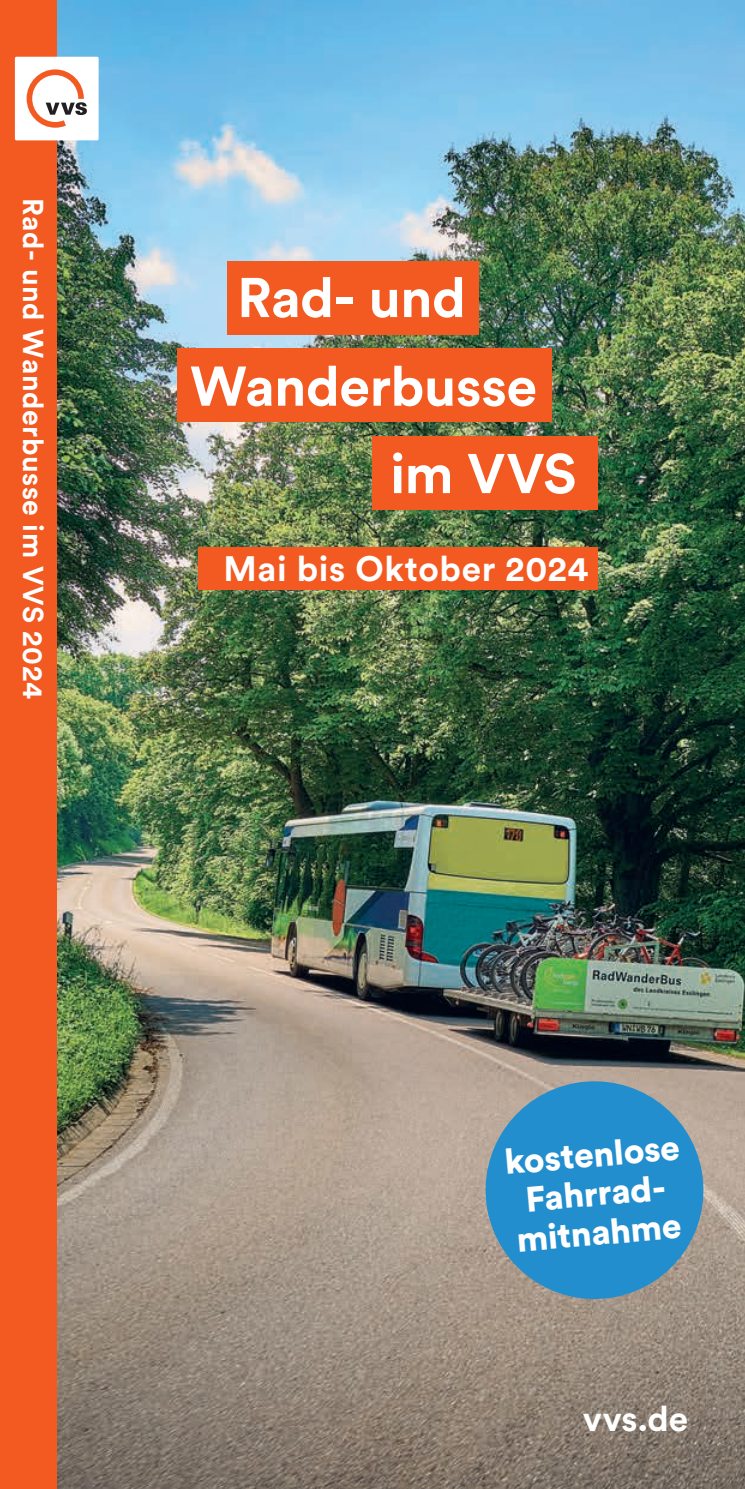
<style>
.page{position:relative;width:745px;height:1489px;background:#fff}
.page>*{position:absolute;margin:0;border:0;box-sizing:border-box;transform-origin:0 0}
.t1{font:700 55.25px "Circular Std";letter-spacing:-.01em;color:#fff}
.t2{font:900 35px/39px "Circular Std";color:#fff;text-align:center}
.t3{font:700 35px "Circular Std";letter-spacing:.02em;color:#fff}
.t4{font:700 28.5px "Circular Std";letter-spacing:.02em;color:#fff}
</style>
<div class="page">
<img style="left:57px;top:0;width:687px;height:1488px">
<div style="left:0;top:0;width:57px;height:1488px;background:#f25a21"></div>
<div style="left:227px;top:261px;width:251px;height:73px;background:#f25a21"></div>
<div style="left:177px;top:348px;width:375px;height:74px;background:#f25a21"></div>
<div style="left:372px;top:436px;width:225px;height:73px;background:#f25a21"></div>
<div style="left:198px;top:547px;width:399px;height:43px;background:#f25a21"></div>
<svg style="left:476px;top:1072px;width:235px;height:235px;background:#5194ba"></svg>
<div style="left:15px;top:57px;width:84px;height:83px;background:#fff;border-radius:2px"></div>
<svg style="left:27px;top:69px;width:60px;height:59px"></svg>
<p class="t4" style="left:51px;top:198px;width:502px;rotate:90deg">Rad- und Wanderbusse im VVS 2024</p>
<h1 class="t1" style="left:237px;top:262px;width:230px">Rad- und</h1>
<h1 class="t1" style="left:190px;top:350px;width:348px">Wanderbusse</h1>
<h1 class="t1" style="left:390px;top:438px;width:188px">im VVS</h1>
<p class="t3" style="left:223px;top:546px;width:366px">Mai bis Oktober 2024</p>
<p class="t2" style="left:502px;top:1141px;width:177px;rotate:-5deg">kostenlose<br>Fahrrad&shy;mitnahme</p>
<p class="t3" style="left:582px;top:1395px;width:107px">vvs.de</p>
</div>
